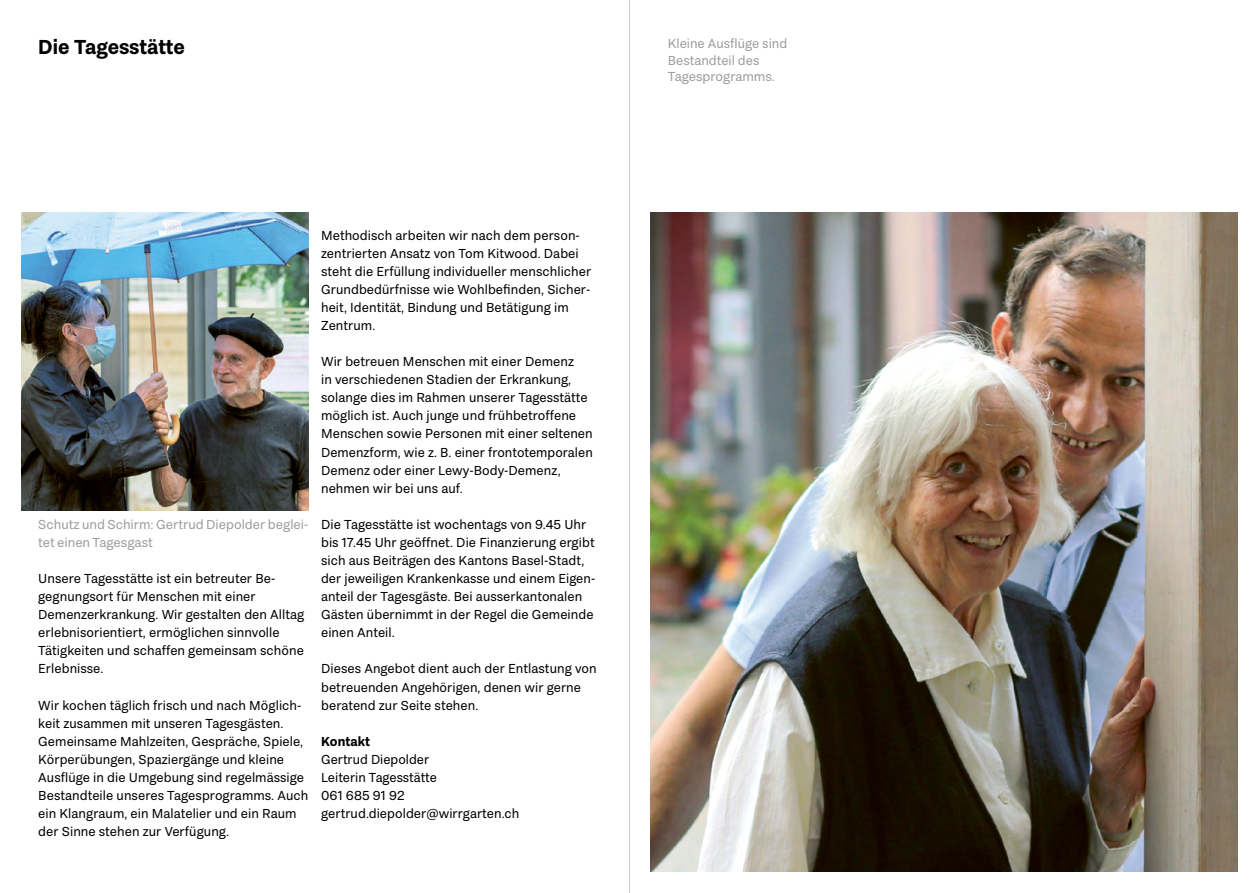
<style>
.page{position:relative;width:1259px;height:893px;background:#fff}
.page>*{position:absolute;margin:0;border:0;box-sizing:border-box;transform-origin:0 0}
.t1{font:700 21px "Passenger Sans";letter-spacing:-.005em;color:#000}
.t2{font:13.5px/18.1px "Passenger Sans";letter-spacing:.005em;color:#000}
.t3{font:13.5px/16.5px "Passenger Sans";color:#9e9e9b}
.t4{font:700 13.5px "Passenger Sans";letter-spacing:.005em;color:#000}
</style>
<div class="page">
<img style="left:651px;top:213px;width:586px;height:659px">
<img style="left:21px;top:213px;width:287px;height:298px">
<hr style="left:629px;top:0;width:1px;height:893px;background:#cbcbc9">
<h1 class="t1" style="left:38px;top:35px;width:148px">Die Tagesstätte</h1>
<p class="t3" style="left:38px;top:515px;width:272px;line-height:18.1px">Schutz und Schirm: Gertrud Diepolder beglei&shy;tet einen Tagesgast</p>
<p class="t2" style="left:38px;top:569px;width:268px">Unsere Tagesstätte ist ein betreuter Be&shy;gegnungsort für Menschen mit einer Demenzerkrankung. Wir gestalten den Alltag erlebnisorientiert, ermöglichen sinnvolle Tätigkeiten und schaffen gemeinsam schöne Erlebnisse.</p>
<p class="t2" style="left:38px;top:696px;width:271px">Wir kochen täglich frisch und nach Möglich&shy;keit zusammen mit unseren Tagesgästen.<br>Gemeinsame Mahlzeiten, Gespräche, Spiele, Körperübungen, Spaziergänge und kleine Ausflüge in die Umgebung sind regelmässige Bestandteile unseres Tagesprogramms. Auch ein Klangraum, ein Malatelier und ein Raum der Sinne stehen zur Verfügung.</p>
<p class="t2" style="left:321px;top:226px;width:272px">Methodisch arbeiten wir nach dem person&shy;zentrierten Ansatz von Tom Kitwood. Dabei steht die Erfüllung individueller menschlicher Grundbedürfnisse wie Wohlbefinden, Sicher&shy;heit, Identität, Bindung und Betätigung im Zentrum.</p>
<p class="t2" style="left:321px;top:353px;width:273px">Wir betreuen Menschen mit einer Demenz<br>in verschiedenen Stadien der Erkrankung, solange dies im Rahmen unserer Tagesstätte möglich ist. Auch junge und frühbetroffene Menschen sowie Personen mit einer seltenen Demenzform, wie z. B. einer frontotemporalen Demenz oder einer Lewy-Body-Demenz, nehmen wir bei uns auf.</p>
<p class="t2" style="left:321px;top:515px;width:275px">Die Tagesstätte ist wochentags von 9.45 Uhr bis 17.45 Uhr geöffnet. Die Finanzierung ergibt sich aus Beiträgen des Kantons Basel-Stadt, der jeweiligen Krankenkasse und einem Eigen&shy;anteil der Tagesgäste. Bei ausserkantonalen Gästen übernimmt in der Regel die Gemeinde einen Anteil.</p>
<p class="t2" style="left:321px;top:660px;width:277px">Dieses Angebot dient auch der Entlastung von betreuenden Angehörigen, denen wir gerne beratend zur Seite stehen.</p>
<p class="t4" style="left:321px;top:733px;width:50px">Kontakt</p>
<p class="t2" style="left:321px;top:750px;width:200px">Gertrud Diepolder<br>Leiterin Tagesstätte<br>061 685 91 92 gertrud.diepolder@wirrgarten.ch</p>
<p class="t3" style="left:668px;top:36px;width:121px">Kleine Ausflüge sind<br>Bestandteil des<br>Tagesprogramms.</p>
</div>
